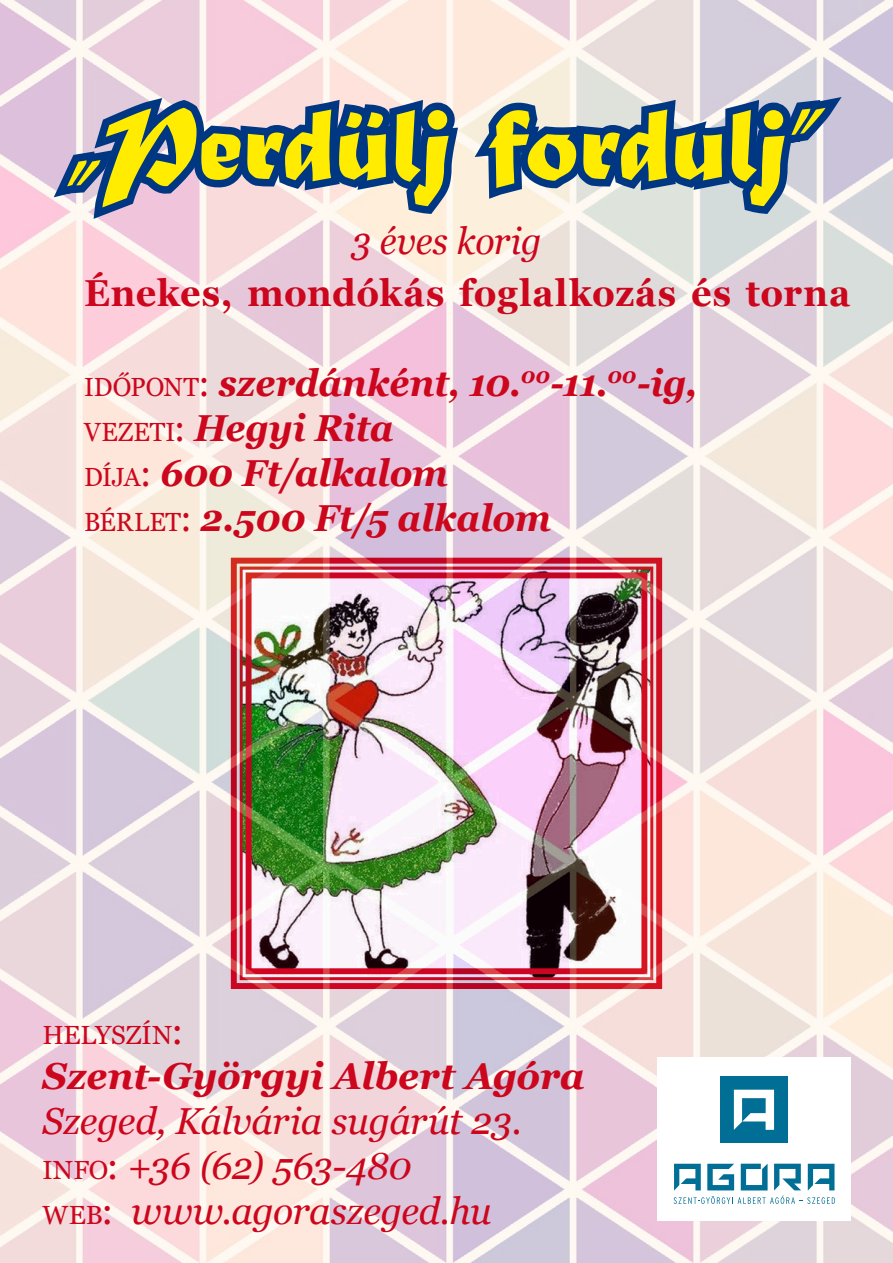
<style>
.page{position:relative;width:893px;height:1263px;background:#fff}
.page>*{position:absolute;margin:0;border:0;box-sizing:border-box;transform-origin:0 0}
.t1{font:108px "Matura";letter-spacing:-.015em;color:#ffec00}
.t2{font:italic 700 37.5px/45px "Georgia";letter-spacing:-.005em;color:#cc061d;scale:.96 1}
.t3{font:italic 37.5px/45px "Georgia";letter-spacing:-.01em;color:#cc061d}
.t4{font:700 37.5px/51.6px "Georgia";letter-spacing:.015em;color:#cc061d;scale:.96 1}
.t5{font:italic 700 37.5px "Georgia";letter-spacing:-.005em;color:#cc061d}
.t6{font:26.25px "Georgia";letter-spacing:-.01em;color:#cc061d}
.s1{font-weight:400;font-style:italic}
.s2{font-weight:400;font-style:normal;font-size:26.25px}
.s3{font-weight:400;font-style:normal}
.s4{font-size:37.5px}
.s5{font-style:normal;font-size:26.25px}
.s6{font-style:normal}
</style>
<div class="page">
<img style="left:0;top:0;width:893px;height:1263px">
<svg style="left:40px;top:89px;width:226px;height:170px;background:#a1a0c0"></svg>
<svg style="left:266px;top:89px;width:82px;height:1174px"></svg>
<svg style="left:324px;top:90px;width:143px;height:132px;background:#6a83a9"></svg>
<svg style="left:468px;top:93px;width:81px;height:462px;background:#dbcbd7"></svg>
<svg style="left:513px;top:117px;width:89px;height:101px;background:#6986ab"></svg>
<svg style="left:602px;top:89px;width:82px;height:1174px;background:#d8ced8"></svg>
<svg style="left:660px;top:86px;width:197px;height:136px;background:#7e94b7"></svg>
<div style="left:657px;top:1057px;width:193px;height:163px;background:#fff"></div>
<div style="left:720px;top:1076px;width:67px;height:67px;background:#006e95"></div>
<svg style="left:734px;top:1090px;width:40px;height:40px"></svg>
<svg style="left:674px;top:1164px;width:161px;height:40px"></svg>
<img style="left:228px;top:555px;width:437px;height:437px">
<div style="left:240px;top:566px;width:413px;height:414px;border:3px solid #cc061d"></div>
<div style="left:246px;top:572px;width:401px;height:402px;border:6px solid #cc061d"></div>
<h1 class="t1" style="left:65px;top:85px;width:765px">„Perdülj fordulj”</h1>
<p class="t4" style="left:84px;top:215px;width:800px;text-indent:267px"><span class="s1">3</span> <span class="s1">éves korig<br></span>Énekes, mondókás foglalkozás és torna</p>
<p class="t2" style="left:84px;top:360px;width:640px"><span class="s2">IDŐPONT</span><span class="s3">:</span> szerdánként, 10.<sup>00</sup>-11.<sup>00</sup>-ig,<br><span class="s2">VEZETI</span><span class="s3">:</span> Hegyi Rita<br><span class="s2">DÍJA</span><span class="s3">:</span> 600 Ft/alkalom<br><span class="s2">BÉRLET</span><span class="s3">:</span> 2.500 Ft/5 alkalom</p>
<p class="t6" style="left:43px;top:1020px;width:142px">HELYSZÍN<span class="s4">:</span></p>
<p class="t5" style="left:43px;top:1054px;width:544px">Szent-Györgyi Albert Agóra</p>
<p class="t3" style="left:43px;top:1098px;width:481px">Szeged, Kálvária sugárút 23.<br><span class="s5">INFO</span><span class="s6">:</span> +36 (62) 563-480<br><span class="s5">WEB</span><span class="s6">:</span> www.agoraszeged.hu</p>
</div>
